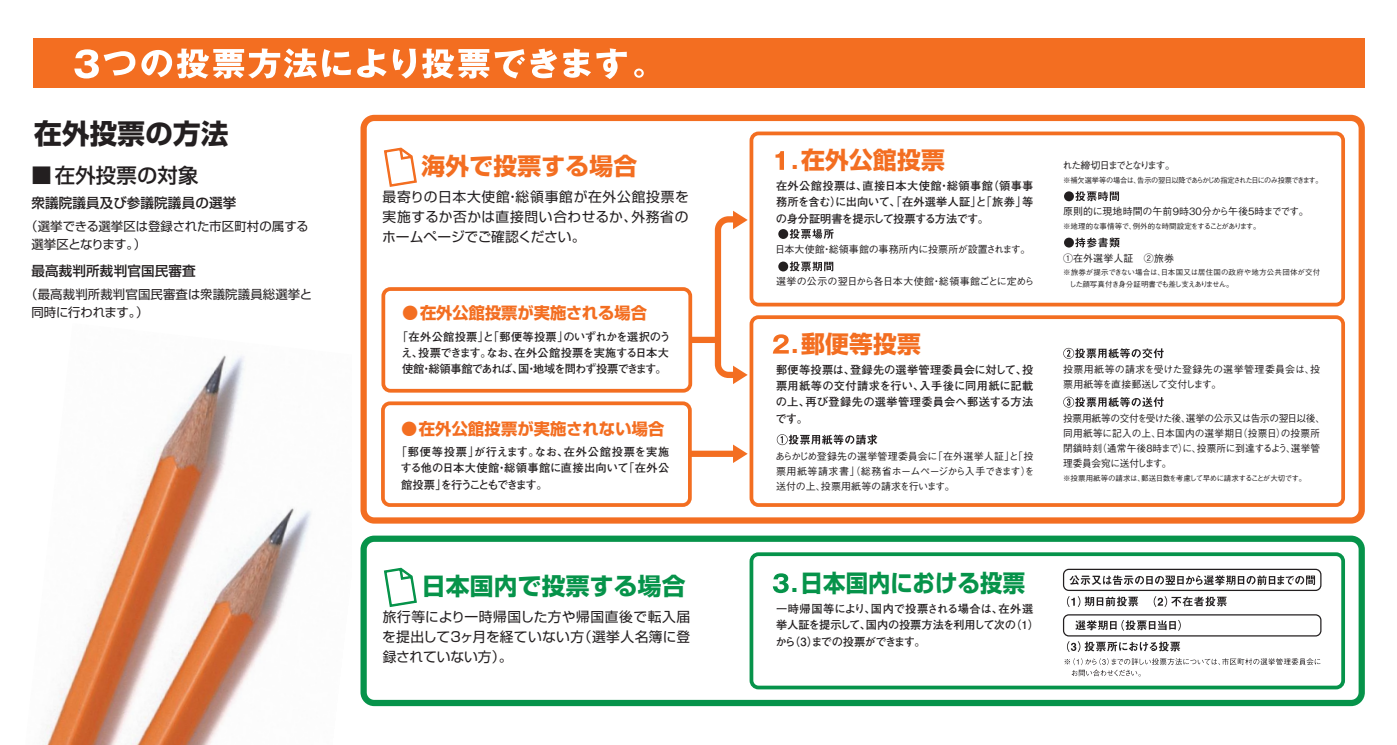
<style>
.page{position:relative;width:1397px;height:745px;background:#fff}
.page>*{position:absolute;margin:0;border:0;box-sizing:border-box;transform-origin:0 0}
.t1{font:700 27.5px "Shin Go Pro";letter-spacing:.01em;color:#231f20}
.t2{font:700 23.75px "Shin Go Pro";letter-spacing:.01em;color:#f36e21}
.t3{font:700 23.75px "Shin Go Pro";letter-spacing:.01em;color:#06934a}
.t4{font:500 20.38px "Shin Go Pro";letter-spacing:.01em;color:#231f20}
.t5{font:700 16.25px "Shin Go Pro";color:#f36e21}
.t6{font:13.75px/20px "Shin Go Pro";letter-spacing:.025em;color:#231f20;text-align:justify}
.t7{font:500 13.5px "Shin Go Pro";letter-spacing:.01em;color:#231f20}
.t8{font:12.38px/17.8px "Shin Go Pro";letter-spacing:.01em;color:#231f20}
.t9{font:700 11.25px/16.2px "Futo Go B101 Pro";letter-spacing:-.01em;color:#231f20;text-align:justify}
.t10{font:500 10px/15px "Gothic BBB Pro";letter-spacing:-.005em;color:#231f20}
.t11{font:500 10px "Gothic BBB Pro";letter-spacing:-.185em;color:#231f20}
.t12{font:500 7.5px/11.2px "Gothic BBB Pro";letter-spacing:-.005em;color:#231f20}
.t13{font:500 7.5px "Gothic BBB Pro";letter-spacing:-.08em;color:#231f20}
.t14{font:500 7.5px "Gothic BBB Pro";letter-spacing:-.05em;color:#231f20}
.t15{font:500 7.5px "Gothic BBB Pro";letter-spacing:-.075em;color:#231f20}
</style>
<div class="page">
<img style="left:43px;top:355px;width:268px;height:389px">
<div style="left:33px;top:38px;width:1331px;height:50px;background:#f36e21"></div>
<div style="left:360px;top:115px;width:1004px;height:408px;border:6px solid #f36e21;border-radius:11px"></div>
<div style="left:749px;top:315px;width:595px;height:192px;border:4px solid #f36e21;border-radius:7px"></div>
<div style="left:360px;top:535px;width:1004px;height:171px;border:6px solid #06934a;border-radius:11px"></div>
<div style="left:749px;top:552px;width:595px;height:137px;border:4px solid #06934a;border-radius:7px"></div>
<div style="left:749px;top:131px;width:595px;height:175px;border:4px solid #f36e21;border-radius:7px"></div>
<div style="left:381px;top:287px;width:311px;height:105px;border:4px solid #f36e21;border-radius:7px"></div>
<div style="left:381px;top:401px;width:310px;height:106px;border:4px solid #f36e21;border-radius:7px"></div>
<svg style="left:383px;top:147px;width:34px;height:40px"></svg>
<svg style="left:383px;top:567px;width:34px;height:40px"></svg>
<svg style="left:733px;top:444px;width:14px;height:19px"></svg>
<svg style="left:711px;top:211px;width:36px;height:173px"></svg>
<div style="left:690px;top:450px;width:46px;height:7px;background:#f36e21"></div>
<div style="left:690px;top:337px;width:26px;height:6px;background:#f36e21"></div>
<svg style="left:74px;top:49px;width:61px;height:29px"></svg>
<svg style="left:141px;top:48px;width:210px;height:31px"></svg>
<svg style="left:357px;top:48px;width:30px;height:30px"></svg>
<svg style="left:393px;top:49px;width:23px;height:29px"></svg>
<svg style="left:422px;top:49px;width:135px;height:30px"></svg>
<svg style="left:563px;top:48px;width:64px;height:31px"></svg>
<svg style="left:634px;top:68px;width:10px;height:10px"></svg>
<svg style="left:773px;top:334px;width:15px;height:19px"></svg>
<svg style="left:773px;top:573px;width:15px;height:20px"></svg>
<svg style="left:775px;top:151px;width:9px;height:19px"></svg>
<div style="left:1064px;top:191px;width:9px;height:10px;background:#231f20;border-radius:50%"></div>
<svg style="left:1075px;top:191px;width:44px;height:10px"></svg>
<div style="left:1064px;top:237px;width:9px;height:10px;background:#231f20;border-radius:50%"></div>
<svg style="left:1075px;top:237px;width:44px;height:10px"></svg>
<div style="left:778px;top:229px;width:10px;height:10px;background:#231f20;border-radius:50%"></div>
<svg style="left:790px;top:229px;width:43px;height:10px"></svg>
<div style="left:778px;top:261px;width:10px;height:10px;background:#231f20;border-radius:50%"></div>
<svg style="left:790px;top:261px;width:43px;height:10px"></svg>
<svg style="left:776px;top:434px;width:101px;height:11px"></svg>
<svg style="left:1063px;top:348px;width:100px;height:11px"></svg>
<svg style="left:1063px;top:396px;width:100px;height:11px"></svg>
<svg style="left:1069px;top:575px;width:245px;height:10px"></svg>
<svg style="left:1067px;top:596px;width:71px;height:11px"></svg>
<svg style="left:1153px;top:596px;width:73px;height:11px"></svg>
<svg style="left:1075px;top:620px;width:105px;height:10px"></svg>
<svg style="left:1067px;top:641px;width:113px;height:11px"></svg>
<svg style="left:1064px;top:658px;width:256px;height:18px"></svg>
<div style="left:1063px;top:614px;width:258px;height:22px;border:1px solid #231f20;border-radius:5px"></div>
<div style="left:1063px;top:568px;width:258px;height:23px;border:1px solid #231f20;border-radius:5px"></div>
<h1 class="t1" style="left:34px;top:112px;width:196px">在外投票の方法</h1>
<h3 class="t4" style="left:31px;top:159px;width:169px">■在外投票の対象</h3>
<p class="t7" style="left:31px;top:191px;width:206px">衆議院議員及び参議院議員の選挙</p>
<p class="t8" style="left:31px;top:216px;width:279px;text-indent:-6px">（選挙できる選挙区は登録された市区町村の属する選挙区となります。）</p>
<p class="t8" style="left:31px;top:284px;width:282px;text-indent:-6px">（最高裁判所裁判官国民審査は衆議院議員総選挙と同時に行われます。）</p>
<p class="t7" style="left:31px;top:260px;width:166px">最高裁判所裁判官国民審査</p>
<h2 class="t2" style="left:421px;top:147px;width:217px">海外で投票する場合</h2>
<p class="t6" style="left:382px;top:185px;width:308px">最寄りの日本大使館・総領事館が在外公館投票を実施するか否かは直接問い合わせるか、外務省のホームページでご確認ください。</p>
<h3 class="t5" style="left:402px;top:300px;width:246px">●在外公館投票が実施される場合</h3>
<p class="t9" style="left:397px;top:327px;width:275px;text-align:center">「在外公館投票」と「郵便等投票」のいずれかを選択のうえ、投票できます。なお、在外公館投票を実施する日本大使館・総領事館であれば、国・地域を問わず投票できます。</p>
<h3 class="t5" style="left:401px;top:416px;width:265px">●在外公館投票が実施されない場合</h3>
<p class="t9" style="left:400px;top:442px;width:270px;text-indent:-5px">「郵便等投票」が行えます。なお、在外公館投票を実施する他の日本大使館・総領事館に直接出向いて「在外公館投票」を行うこともできます。</p>
<h2 class="t3" style="left:422px;top:567px;width:265px">日本国内で投票する場合</h2>
<p class="t6" style="left:382px;top:605px;width:309px">旅行等により一時帰国した方や帰国直後で転入届を提出して3ヶ月を経ていない方（選挙人名簿に登録されていない方）。</p>
<h2 class="t2" style="left:791px;top:141px;width:155px">.在外公館投票</h2>
<p class="t9" style="left:775px;top:176px;width:259px">在外公館投票は、直接日本大使館・総領事館（領事事務所を含む）に出向いて、「在外選挙人証」と「旅券」等の身分証明書を提示して投票する方法です。</p>
<p class="t10" style="left:775px;top:240px;width:257px">日本大使館・総領事館の事務所内に投票所が設置されます。</p>
<p class="t10" style="left:776px;top:272px;width:260px">選挙の公示の翌日から各日本大使館・総領事館ごとに定めら</p>
<h2 class="t2" style="left:791px;top:324px;width:131px">.郵便等投票</h2>
<p class="t9" style="left:775px;top:360px;width:259px">郵便等投票は、登録先の選挙管理委員会に対して、投票用紙等の交付請求を行い、入手後に同用紙に記載の上、再び登録先の選挙管理委員会へ郵送する方法です。</p>
<p class="t10" style="left:775px;top:447px;width:261px;text-align:justify">あらかじめ登録先の選挙管理委員会に「在外選挙人証」と「投票用紙等請求書」（総務省ホームページから入手できます）を送付の上、投票用紙等の請求を行います。</p>
<p class="t11" style="left:1062px;top:157px;width:114px">れた締切日までとなります。</p>
<p class="t13" style="left:1063px;top:174px;width:261px">※補欠選挙等の場合は、告示の翌日以降であらかじめ指定された日にのみ投票できます。</p>
<p class="t10" style="left:1063px;top:203px;width:247px">原則的に現地時間の午前9時30分から午後5時までです。</p>
<p class="t15" style="left:1063px;top:220px;width:199px">※地理的な事情等で、例外的な時間設定をすることがあります。</p>
<p class="t10" style="left:1063px;top:249px;width:112px">①在外選挙人証　②旅券</p>
<p class="t12" style="left:1063px;top:266px;width:259px">※旅券が提示できない場合は、日本国又は居住国の政府や地方公共団体が交付　した顔写真付き身分証明書でも差し支えありません。</p>
<p class="t10" style="left:1063px;top:360px;width:259px">投票用紙等の請求を受けた登録先の選挙管理委員会は、投票用紙等を直接郵送して交付します。</p>
<p class="t10" style="left:1063px;top:409px;width:264px">投票用紙等の交付を受けた後、選挙の公示又は告示の翌日以後、同用紙等に記入の上、日本国内の選挙期日（投票日）の投票所閉鎖時刻（通常午後8時まで）に、投票所に到達するよう、選挙管理委員会宛に送付します。</p>
<p class="t14" style="left:1063px;top:471px;width:245px">※投票用紙等の請求は、郵送日数を考慮して早めに請求することが大切です。</p>
<h2 class="t3" style="left:790px;top:564px;width:236px">.日本国内における投票</h2>
<p class="t9" style="left:775px;top:599px;width:265px;text-align:left">一時帰国等により、国内で投票される場合は、在外選挙人証を提示して、国内の投票方法を利用して次の（1）から（3）までの投票ができます。</p>
</div>
